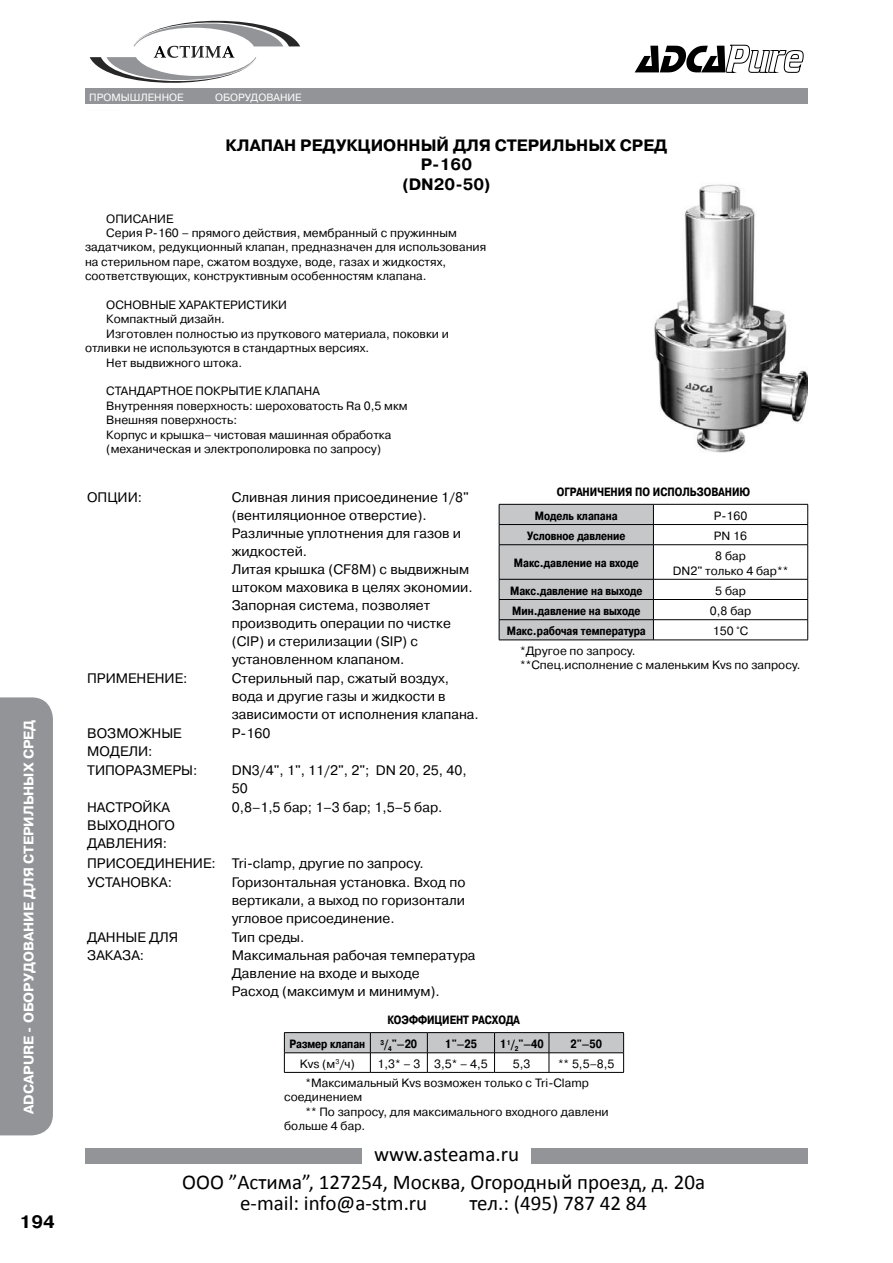
<style>
.page{position:relative;width:893px;height:1263px;background:#fff}
.page>*{position:absolute;margin:0;border:0;box-sizing:border-box;transform-origin:0 0}
.t1{font:21px/21px "Calibri";color:#000}
.t2{font:700 18px "Pragmatica C";color:#000}
.t3{font:700 16.5px/19.8px "Pragmatica C";color:#000;text-align:center}
.t4{font:13.8px/18px "Pragmatica C";color:#000}
.t5{font:700 13.8px "Pragmatica C";color:#fff}
.t6{font:12px/14.4px "Pragmatica C";color:#000}
.t7{font:700 12px/24.2px "Pragmatica Cond C";color:#000}
.t8{font:10.5px "Pragmatica C";color:#fff}
</style>
<div class="page">
<div style="left:85px;top:89px;width:723px;height:15px;background:#939498"></div>
<div style="left:85px;top:1148px;width:276px;height:16px;background:#939498"></div>
<div style="left:531px;top:1148px;width:277px;height:16px;background:#939498"></div>
<svg style="left:635px;top:44px;width:169px;height:29px"></svg>
<div style="left:0;top:697px;width:53px;height:438px;background:#939498"></div>
<img style="left:654px;top:184px;width:154px;height:268px">
<hr style="left:653px;top:504px;width:155px;height:1px;background:#000">
<hr style="left:653px;top:524px;width:155px;height:1px;background:#000">
<svg style="left:807px;top:504px;width:1px;height:40px"></svg>
<hr style="left:653px;top:544px;width:155px;height:1px;background:#000">
<hr style="left:807px;top:545px;width:1px;height:34px;background:#000">
<hr style="left:653px;top:579px;width:155px;height:1px;background:#000">
<hr style="left:653px;top:599px;width:155px;height:1px;background:#000">
<hr style="left:653px;top:619px;width:155px;height:1px;background:#000">
<svg style="left:807px;top:579px;width:1px;height:61px"></svg>
<hr style="left:653px;top:640px;width:155px;height:1px;background:#000">
<svg style="left:499px;top:504px;width:155px;height:136px;background:#b8b9bb"></svg>
<hr style="left:499px;top:640px;width:154px;height:1px;background:#000">
<svg style="left:284px;top:1032px;width:340px;height:40px"></svg>
<hr style="left:284px;top:1072px;width:86px;height:1px;background:#000">
<hr style="left:370px;top:1072px;width:57px;height:1px;background:#000">
<hr style="left:427px;top:1072px;width:68px;height:1px;background:#000">
<hr style="left:495px;top:1072px;width:54px;height:1px;background:#000">
<hr style="left:549px;top:1072px;width:75px;height:1px;background:#000">
<svg style="left:90px;top:20px;width:210px;height:63px"></svg>
<p class="t5" style="left:21px;top:1114px;width:396px;rotate:-90deg">ADCAPURE - ОБОРУДОВАНИЕ ДЛЯ СТЕРИЛЬНЫХ СРЕД</p>
<h2 class="t2" style="left:20px;top:1212px;width:37px">194</h2>
<p class="t8" style="left:89px;top:91px;width:96px">ПРОМЫШЛЕННОЕ</p>
<p class="t8" style="left:215px;top:91px;width:88px">ОБОРУДОВАНИЕ</p>
<h3 class="t3" style="left:226px;top:135px;width:443px">КЛАПАН РЕДУКЦИОННЫЙ ДЛЯ СТЕРИЛЬНЫХ СРЕД<br>Р-160<br>(DN20-50)</h3>
<p class="t6" style="left:106px;top:211px;width:69px">ОПИСАНИЕ</p>
<p class="t6" style="left:106px;top:226px;width:352px">Серия P-160 – прямого действия, мембранный с пружинным</p>
<p class="t6" style="left:85px;top:240px;width:403px">задатчиком, редукционный клапан, предназначен для использования</p>
<p class="t6" style="left:85px;top:255px;width:363px">на стерильном паре, сжатом воздухе, воде, газах и жидкостях,</p>
<p class="t6" style="left:85px;top:269px;width:343px">соответствующих, конструктивным особенностям клапана.</p>
<p class="t6" style="left:106px;top:298px;width:182px">ОСНОВНЫЕ ХАРАКТЕРИСТИКИ</p>
<p class="t6" style="left:106px;top:312px;width:120px">Компактный дизайн.</p>
<p class="t6" style="left:106px;top:327px;width:344px">Изготовлен полностью из пруткового материала, поковки и</p>
<p class="t6" style="left:85px;top:341px;width:286px">отливки не используются в стандартных версиях.</p>
<p class="t6" style="left:106px;top:355px;width:137px">Нет выдвижного штока.</p>
<p class="t6" style="left:106px;top:384px;width:303px">СТАНДАРТНОЕ ПОКРЫТИЕ КЛАПАНА<br>Внутренняя поверхность: шероховатость Ra 0,5 мкм Внешняя поверхность:<br>Корпус и крышка– чистовая машинная обработка (механическая и электрополировка по запросу)</p>
<p class="t4" style="left:87px;top:488px;width:56px">ОПЦИИ:</p>
<p class="t4" style="left:232px;top:488px;width:242px">Сливная линия присоединение 1/8" (вентиляционное отверстие).<br>Различные уплотнения для газов и жидкостей.<br>Литая крышка (CF8M) с выдвижным штоком маховика в целях экономии.<br>Запорная система, позволяет производить операции по чистке (CIP) и стерилизации (SIP) с установленном клапаном.</p>
<p class="t4" style="left:87px;top:669px;width:102px">ПРИМЕНЕНИЕ:</p>
<p class="t4" style="left:232px;top:669px;width:249px">Стерильный пар, сжатый воздух, вода и другие газы и жидкости в зависимости от исполнения клапана.</p>
<p class="t4" style="left:87px;top:724px;width:96px">ВОЗМОЖНЫЕ<br>МОДЕЛИ:</p>
<p class="t4" style="left:232px;top:724px;width:40px">P-160</p>
<p class="t4" style="left:87px;top:761px;width:112px">ТИПОРАЗМЕРЫ:</p>
<p class="t4" style="left:232px;top:761px;width:236px">DN3/4", 1", 11/2", 2"; DN 20, 25, 40,<br>50</p>
<p class="t4" style="left:87px;top:799px;width:89px">НАСТРОЙКА<br>ВЫХОДНОГО<br>ДАВЛЕНИЯ:</p>
<p class="t4" style="left:232px;top:799px;width:212px">0,8–1,5 бар; 1–3 бар; 1,5–5 бар.</p>
<p class="t4" style="left:87px;top:853px;width:338px;line-height:19.2px">ПРИСОЕДИНЕНИЕ: Tri-clamp, другие по запросу.<br>УСТАНОВКА:</p>
<p class="t4" style="left:232px;top:873px;width:235px;text-align:justify">Горизонтальная установка. Вход по вертикали, а выход по горизонтали угловое присоединение.</p>
<p class="t4" style="left:87px;top:928px;width:93px">ДАННЫЕ ДЛЯ<br>ЗАКАЗА:</p>
<p class="t4" style="left:232px;top:928px;width:245px">Тип среды.<br>Максимальная рабочая температура<br>Давление на входе и выходе<br>Расход (максимум и минимум).</p>
<p class="t7" style="left:535px;top:479px;width:217px;text-indent:22px">ОГРАНИЧЕНИЯ ПО ИСПОЛЬЗОВАНИЮ<br>Модель клапана</p>
<p class="t6" style="left:714px;top:509px;width:35px">P-160</p>
<p class="t7" style="left:527px;top:524px;width:100px">Условное давление</p>
<p class="t6" style="left:714px;top:529px;width:35px">PN 16</p>
<p class="t7" style="left:514px;top:551px;width:126px">Макс.давление на входе</p>
<p class="t6" style="left:673px;top:549px;width:117px;text-align:center">8 бар<br>DN2" только 4 бар**</p>
<p class="t7" style="left:510px;top:579px;width:134px">Макс.давление на выходе</p>
<p class="t6" style="left:715px;top:583px;width:32px">5 бар</p>
<p class="t7" style="left:512px;top:599px;width:130px">Мин.давление на выходе</p>
<p class="t6" style="left:710px;top:604px;width:43px">0,8 бар</p>
<p class="t7" style="left:507px;top:619px;width:140px">Макс.рабочая температура</p>
<p class="t6" style="left:713px;top:624px;width:37px">150 °C</p>
<p class="t6" style="left:520px;top:643px;width:282px">*Другое по запросу.<br>**Спец.исполнение с маленьким Kvs по запросу.</p>
<p class="t7" style="left:387px;top:1008px;width:134px">КОЭФФИЦИЕНТ РАСХОДА</p>
<p class="t7" style="left:289px;top:1032px;width:77px">Размер клапан</p>
<p class="t7" style="left:380px;top:1032px;width:38px"><sup>3</sup>/<sub>4</sub>"–20</p>
<p class="t7" style="left:445px;top:1032px;width:34px">1"–25</p>
<p class="t7" style="left:500px;top:1032px;width:46px">1<sup>1</sup>/<sub>2</sub>"–40</p>
<p class="t7" style="left:570px;top:1032px;width:33px">2"–50</p>
<p class="t6" style="left:300px;top:1056px;width:57px">Kvs (м<sup>3</sup>/ч)</p>
<p class="t6" style="left:377px;top:1056px;width:112px">1,3* – 3 3,5* – 4,5</p>
<p class="t6" style="left:513px;top:1056px;width:19px">5,3</p>
<p class="t6" style="left:305px;top:1054px;width:311px;line-height:19.2px;text-indent:253px">** 5,5–8,5 *Максимальный Kvs возможен только с Tri-Clamp</p>
<p class="t6" style="left:284px;top:1090px;width:80px">соединением</p>
<p class="t6" style="left:305px;top:1104px;width:305px">** По запросу, для максимального входного давлени</p>
<p class="t6" style="left:284px;top:1119px;width:83px">больше 4 бар.</p>
<h1 class="t1" style="left:374px;top:1144px;width:147px">www.asteama.ru</h1>
<h1 class="t1" style="left:240px;top:1171px;width:466px;text-indent:-58px">ООО ”Астима”, 127254, Москва, Огородный проезд, д. 20а e-mail: info@a-stm.ru</h1>
<h1 class="t1" style="left:469px;top:1192px;width:179px">тел.: (495) 787 42 84</h1>
</div>
